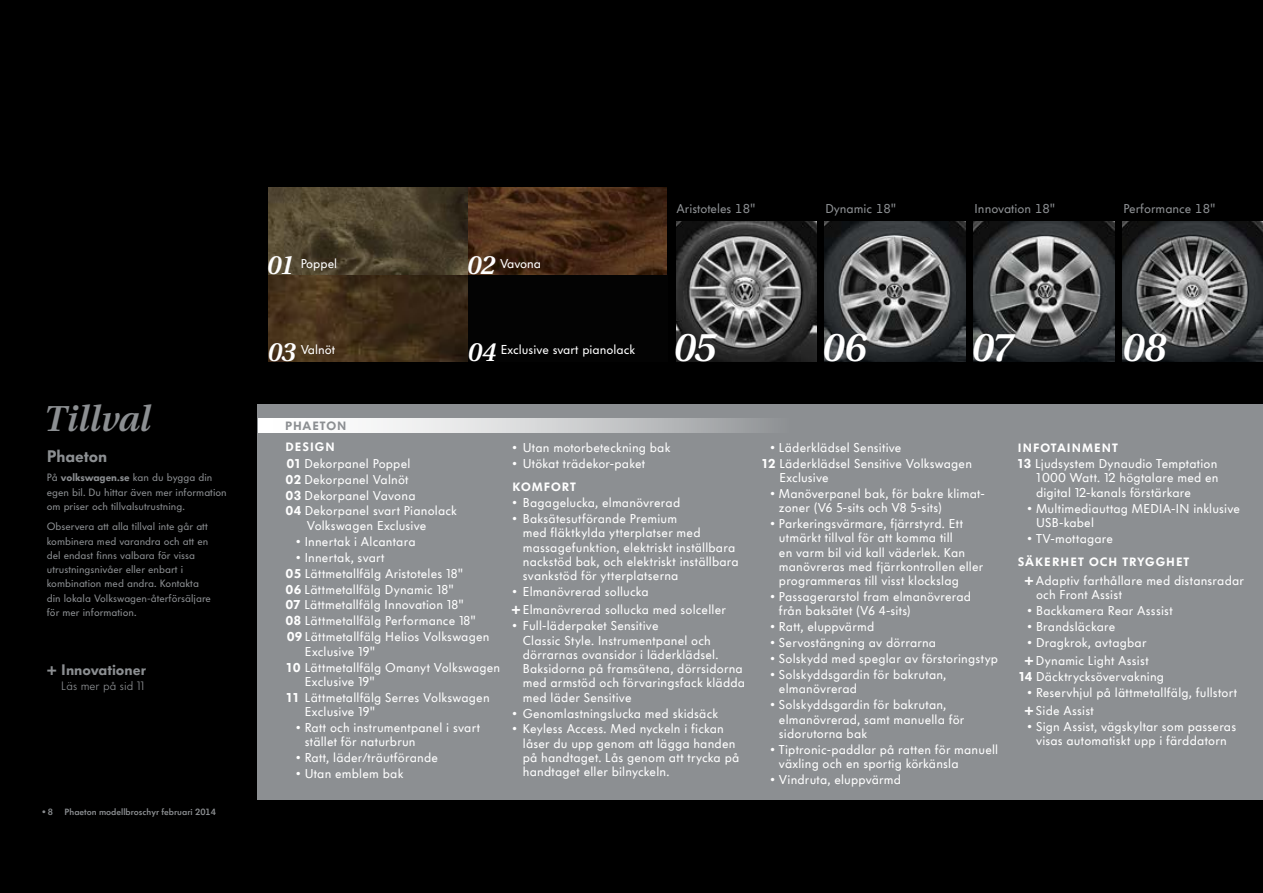
<style>
.page{position:relative;width:1263px;height:893px;background:#000}
.page>*{position:absolute;margin:0;border:0;box-sizing:border-box;transform-origin:0 0}
.t1{font:italic 600 40.05px "VW Utopia";letter-spacing:-.005em;color:#fff}
.t2{font:italic 600 36px "VW Utopia";letter-spacing:-.005em;color:#8c8f92}
.t3{font:italic 600 26.4px "VW Utopia";color:#fff}
.t4{font:900 16.5px "VW Headline";color:#8c8f92}
.t5{font:900 15px "VW Headline";color:#8c8f92}
.t6{font:12.75px/14.2px "VW Headline OT";letter-spacing:.015em;color:#fff}
.t7{font:12.75px "VW Headline OT";color:#8c8f92}
.t8{font:12.75px "VW Headline";color:#fff}
.t9{font:900 12px "VW Headline OT";letter-spacing:.08em;color:#fff}
.t10{font:300 12px "VW Headline";color:#8c8f92}
.t11{font:900 12px "VW Headline OT";letter-spacing:.07em;color:#8c8f92}
.t12{font:10.5px/14.2px "VW Headline";color:#8c8f92}
.t13{font:600 9px "VW Headline OT";color:#8c8f92}
.t14{font:900 9px "VW Headline OT";color:#8c8f92}
.s1{font-weight:900}
.s2{font-weight:600}
.s3{font-weight:900;font-size:13.8px}
</style>
<div class="page">
<img style="left:676px;top:221px;width:140px;height:140px">
<img style="left:974px;top:221px;width:140px;height:140px">
<img style="left:825px;top:221px;width:140px;height:140px">
<img style="left:1122px;top:221px;width:141px;height:140px">
<div style="left:258px;top:404px;width:1005px;height:395px;background:#8c8f92"></div>
<svg style="left:258px;top:418px;width:502px;height:14px;background:#d7d8d9"></svg>
<img style="left:268px;top:188px;width:399px;height:87px">
<svg style="left:268px;top:274px;width:200px;height:87px;background:#412e19"></svg>
<h2 class="t2" style="left:43px;top:398px;width:108px">Tillval</h2>
<p class="t4" style="left:47px;top:447px;width:62px">Phaeton</p>
<p class="t12" style="left:47px;top:471px;width:181px">På <span class="s1">volkswagen.se</span> kan du bygga din egen bil. Du hittar även mer information om priser och tillvalsutrustning.</p>
<p class="t12" style="left:47px;top:520px;width:166px">Observera att alla tillval inte går att kombinera med varandra och att en del endast finns valbara för vissa utrustningsnivåer eller enbart i kombination med andra. Kontakta din lokala Volkswagen-återförsäljare för mer information.</p>
<p class="t5" style="left:47px;top:661px;width:100px">+ Innovationer</p>
<p class="t10" style="left:61px;top:679px;width:85px">Läs mer på sid 11</p>
<p class="t14" style="left:43px;top:805px;width:12px">• <span class="s2">8</span></p>
<p class="t13" style="left:65px;top:806px;width:153px">Phaeton modellbroschyr februari 2014</p>
<h3 class="t3" style="left:266px;top:250px;width:27px">01</h3>
<h3 class="t3" style="left:466px;top:250px;width:30px">02</h3>
<p class="t6" style="left:301px;top:257px;width:38px">Poppel</p>
<p class="t6" style="left:500px;top:257px;width:43px">Vavona</p>
<h3 class="t3" style="left:266px;top:337px;width:29px">03</h3>
<h3 class="t3" style="left:466px;top:337px;width:30px">04</h3>
<p class="t6" style="left:301px;top:343px;width:36px">Valnöt</p>
<p class="t8" style="left:501px;top:342px;width:136px">Exclusive svart pianolack</p>
<p class="t11" style="left:285px;top:418px;width:63px">PHAETON</p>
<p class="t7" style="left:676px;top:201px;width:80px">Aristoteles 18"</p>
<p class="t7" style="left:825px;top:201px;width:72px">Dynamic 18"</p>
<p class="t7" style="left:975px;top:201px;width:82px">Innovation 18"</p>
<p class="t7" style="left:1124px;top:201px;width:93px">Performance 18"</p>
<h1 class="t1" style="left:672px;top:325px;width:44px">05</h1>
<h1 class="t1" style="left:820px;top:325px;width:46px">06</h1>
<h1 class="t1" style="left:970px;top:325px;width:42px">07</h1>
<h1 class="t1" style="left:1120px;top:325px;width:45px">08</h1>
<p class="t9" style="left:286px;top:439px;width:51px">DESIGN</p>
<p class="t6" style="left:286px;top:455px;width:173px;line-height:15.9px"><span class="s1">01</span> Dekorpanel Poppel<br><span class="s1">02</span> Dekorpanel Valnöt<br><span class="s1">03</span> Dekorpanel Vavona<br><span class="s1">04</span> Dekorpanel svart Pianolack</p>
<p class="t6" style="left:307px;top:518px;width:121px">Volkswagen Exclusive</p>
<p class="t6" style="left:296px;top:534px;width:121px">• Innertak i Alcantara</p>
<p class="t6" style="left:286px;top:549px;width:206px;line-height:15.9px;text-indent:11px">• Innertak, svart<br><span class="s1">05</span> Lättmetallfälg Aristoteles 18"<br><span class="s1">06</span> Lättmetallfälg Dynamic 18"<br><span class="s1">07</span> Lättmetallfälg Innovation 18"<br><span class="s1">08</span> Lättmetallfälg Performance 18"<br><span class="s1">09</span> Lättmetallfälg Helios Volkswagen</p>
<p class="t6" style="left:287px;top:643px;width:215px;line-height:15.9px;text-indent:18px">Exclusive 19"<br><span class="s1">10</span> Lättmetallfälg Omanyt Volkswagen</p>
<p class="t6" style="left:287px;top:674px;width:205px;line-height:15.9px;text-indent:18px">Exclusive 19"<br><span class="s1">11</span> Lättmetallfälg Serres Volkswagen</p>
<p class="t6" style="left:305px;top:705px;width:72px">Exclusive 19"</p>
<p class="t6" style="left:305px;top:721px;width:177px;text-indent:-9px">• Ratt och instrumentpanel i svart stället för naturbrun</p>
<p class="t6" style="left:296px;top:751px;width:143px">• Ratt, läder/träutförande</p>
<p class="t6" style="left:296px;top:767px;width:109px">• Utan emblem bak</p>
<p class="t6" style="left:512px;top:440px;width:159px">• Utan motorbeteckning bak</p>
<p class="t6" style="left:512px;top:456px;width:134px">• Utökat trädekor-paket</p>
<p class="t9" style="left:512px;top:479px;width:65px">KOMFORT</p>
<p class="t6" style="left:512px;top:496px;width:169px">• Bagagelucka, elmanövrerad</p>
<p class="t6" style="left:523px;top:512px;width:217px;text-indent:-10px">• Baksätesutförande Premium<br>med fläktkylda ytterplatser med massagefunktion, elektriskt inställbara nackstöd bak, och elektriskt inställbara svankstöd för ytterplatserna</p>
<p class="t6" style="left:511px;top:583px;width:216px;line-height:18.1px">• Elmanövrerad sollucka<br><span class="s3">+</span> Elmanövrerad sollucka med solceller</p>
<p class="t6" style="left:523px;top:619px;width:224px;text-indent:-10px">• Full-läderpaket Sensitive<br>Classic Style. Instrumentpanel och dörrarnas ovansidor i läderklädsel.<br>Baksidorna på framsätena, dörrsidorna med armstöd och förvaringsfack klädda med läder Sensitive</p>
<p class="t6" style="left:512px;top:706px;width:207px">• Genomlastningslucka med skidsäck</p>
<p class="t6" style="left:523px;top:722px;width:218px;text-indent:-10px">• Keyless Access. Med nyckeln i fickan låser du upp genom att lägga handen på handtaget. Lås genom att trycka på handtaget eller bilnyckeln.</p>
<p class="t6" style="left:762px;top:440px;width:211px;line-height:15.9px;text-indent:8px">• Läderklädsel Sensitive<br><span class="s1">12</span> Läderklädsel Sensitive Volkswagen</p>
<p class="t6" style="left:779px;top:471px;width:51px">Exclusive</p>
<p class="t6" style="left:779px;top:487px;width:206px;text-indent:-9px">• Manöverpanel bak, för bakre klimat&shy;zoner (V6 5-sits och V8 5-sits)</p>
<p class="t6" style="left:779px;top:517px;width:206px;text-indent:-9px">• Parkeringsvärmare, fjärrstyrd. Ett utmärkt tillval för att komma till<br>en varm bil vid kall väderlek. Kan manövreras med fjärrkontrollen eller programmeras till visst klockslag</p>
<p class="t6" style="left:779px;top:590px;width:194px;text-indent:-9px">• Passagerarstol fram elmanövrerad från baksätet (V6 4-sits)</p>
<p class="t6" style="left:770px;top:620px;width:105px">• Ratt, eluppvärmd</p>
<p class="t6" style="left:770px;top:636px;width:167px">• Servostängning av dörrarna</p>
<p class="t6" style="left:770px;top:652px;width:229px">• Solskydd med speglar av förstoringstyp</p>
<p class="t6" style="left:779px;top:668px;width:169px;text-indent:-9px">• Solskyddsgardin för bakrutan, elmanövrerad</p>
<p class="t6" style="left:779px;top:698px;width:187px;text-indent:-9px">• Solskyddsgardin för bakrutan, elmanövrerad, samt manuella för sidorutorna bak</p>
<p class="t6" style="left:779px;top:743px;width:221px;text-indent:-9px">• Tiptronic-paddlar på ratten för manuell växling och en sportig körkänsla</p>
<p class="t6" style="left:770px;top:773px;width:132px">• Vindruta, eluppvärmd</p>
<p class="t9" style="left:1018px;top:440px;width:102px">INFOTAINMENT</p>
<p class="t6" style="left:1036px;top:457px;width:184px;text-align:justify;text-indent:-18px"><span class="s1">13</span> Ljudsystem Dynaudio Temptation 1000 Watt. 12 högtalare med en digital 12-kanals förstärkare</p>
<p class="t6" style="left:1036px;top:501px;width:205px;text-indent:-9px">• Multimediauttag MEDIA-IN inklusive<br>USB-kabel</p>
<p class="t6" style="left:1027px;top:532px;width:87px">• TV-mottagare</p>
<p class="t9" style="left:1018px;top:554px;width:173px">SÄKERHET OCH TRYGGHET</p>
<p class="t6" style="left:1036px;top:573px;width:209px;text-indent:-12px"><span class="s3">+</span> Adaptiv farthållare med distansradar och Front Assist</p>
<p class="t6" style="left:1027px;top:603px;width:147px">• Backkamera Rear Asssist</p>
<p class="t6" style="left:1027px;top:619px;width:89px">• Brandsläckare</p>
<p class="t6" style="left:1024px;top:633px;width:126px;line-height:18.1px">• Dragkrok, avtagbar <span class="s3">+</span> Dynamic Light Assist</p>
<p class="t6" style="left:1019px;top:669px;width:146px"><span class="s1">14</span> Däcktrycksövervakning</p>
<p class="t6" style="left:1024px;top:683px;width:214px;line-height:18.1px">• Reservhjul på lättmetallfälg, fullstort <span class="s3">+</span> Side Assist</p>
<p class="t6" style="left:1027px;top:720px;width:210px;text-align:center">• Sign Assist, vägskyltar som passeras visas automatiskt upp i färddatorn</p>
</div>
